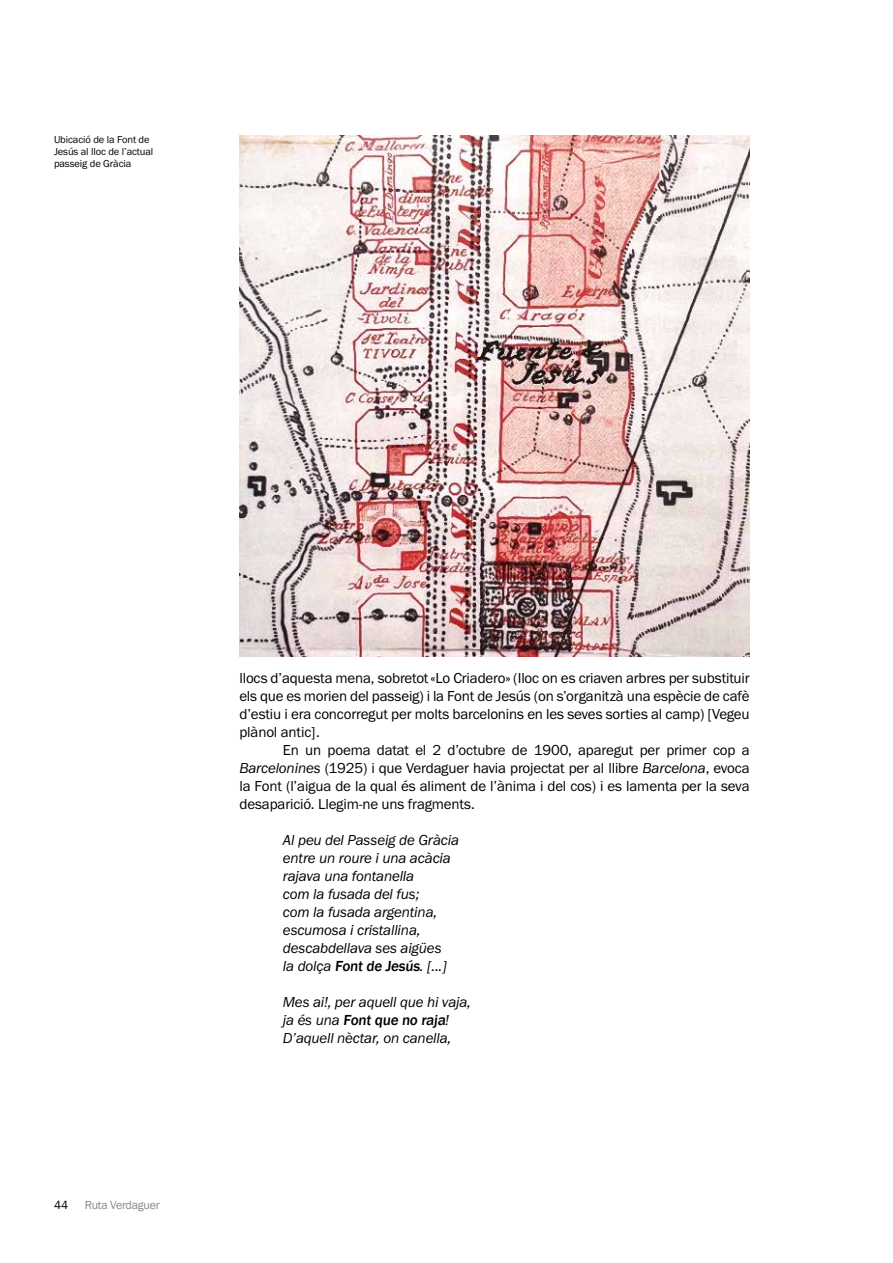
<style>
.page{position:relative;width:893px;height:1263px;background:#fff}
.page>*{position:absolute;margin:0;border:0;box-sizing:border-box;transform-origin:0 0}
.t1{font:15px/18px "Franklin Gothic URW Boo";letter-spacing:-.01em;color:#000;text-align:justify}
.t2{font:15px/18px "Franklin Gothic URW Boo Ita";letter-spacing:-.01em;color:#000}
.t3{font:500 15px "Franklin Gothic";color:#000}
.t4{font:12px "Franklin Gothic";letter-spacing:-.02em;color:#878787}
.t5{font:12px "Franklin Gothic";color:#000}
.t6{font:10.5px/12px "Franklin Gothic URW Boo";letter-spacing:-.01em;color:#000}
.s1{font-family:"Franklin Gothic URW Boo Ita"}
.s2{font-family:"Franklin Gothic";font-weight:500}
.s3{font-family:"Franklin Gothic URW Boo Ita";font-weight:400}
</style>
<div class="page">
<img style="left:239px;top:136px;width:511px;height:520px">
<p class="t6" style="left:54px;top:133px;width:101px">Ubicació de la Font de<br>Jesús al lloc de l’actual passeig de Gràcia</p>
<p class="t5" style="left:54px;top:1197px;width:16px">44</p>
<p class="t4" style="left:85px;top:1197px;width:76px">Ruta Verdaguer</p>
<p class="t1" style="left:239px;top:669px;width:512px">llocs d’aquesta mena, sobretot «Lo Criadero» (Iloc on es criaven arbres per substituir els que es morien del passeig) i la Font de Jesús (on s’organitzà una espècie de cafè d’estiu i era concorregut per molts barcelonins en les seves sorties al camp) [Vegeu plànol antic].</p>
<p class="t1" style="left:239px;top:741px;width:512px;text-indent:44px">En un poema datat el 2 d’octubre de 1900, aparegut per primer cop a <span class="s1">Barcelonines</span> (1925) i que Verdaguer havia projectat per al llibre <span class="s1">Barcelona</span>, evoca la Font (l’aigua de la qual és aliment de l’ànima i del cos) i es lamenta per la seva desaparició. Llegim-ne uns fragments.</p>
<p class="t2" style="left:283px;top:831px;width:178px">Al peu del Passeig de Gràcia entre un roure i una acàcia rajava una fontanella<br>com la fusada del fus;<br>com la fusada argentina, escumosa i cristallina, descabdellava ses aigües<br>la dolça <span class="s2">Font de Jesús</span>. [...]</p>
<p class="t2" style="left:283px;top:993px;width:189px">Mes ai!, per aquell que hi vaja,</p>
<p class="t3" style="left:283px;top:1011px;width:168px"><span class="s3">ja és una</span> Font que no raja<span class="s3">!</span></p>
<p class="t2" style="left:283px;top:1029px;width:170px">D’aquell nèctar, on canella,</p>
</div>
